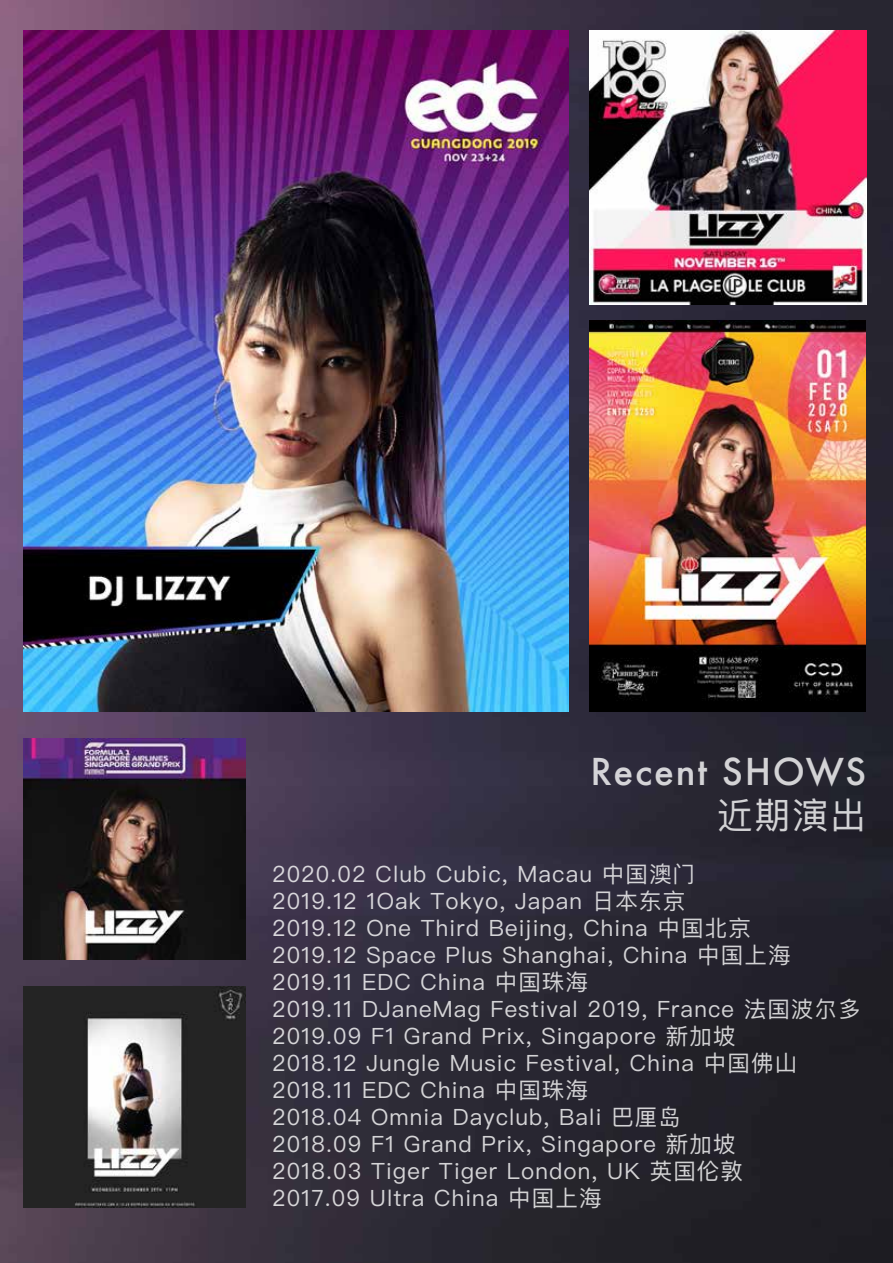
<style>
.page{position:relative;width:893px;height:1263px;background:#fff}
.page>*{position:absolute;margin:0;border:0;box-sizing:border-box;transform-origin:0 0}
.t1{font:500 36px "Futura";letter-spacing:.05em;color:rgb(255 255 255/.8)}
.t2{font:36px "Ping Fang SC";color:rgb(255 255 255/.8)}
.t3{font:22.5px/27px "Ping Fang SC";letter-spacing:.05em;color:rgb(255 255 255/.8)}
</style>
<div class="page">
<img style="left:0;top:0;width:893px;height:1263px">
<img style="left:24px;top:31px;width:544px;height:680px">
<img style="left:589px;top:31px;width:277px;height:274px">
<img style="left:590px;top:321px;width:276px;height:391px">
<img style="left:24px;top:738px;width:221px;height:222px">
<img style="left:24px;top:986px;width:221px;height:222px">
<h1 class="t1" style="left:591px;top:747px;width:277px">Recent SHOWS</h1>
<h1 class="t2" style="left:717px;top:793px;width:151px">近期演出</h1>
<p class="t3" style="left:272px;top:860px;width:590px">2020.02 Club Cubic, Macau 中国澳门<br>2019.12 1Oak Tokyo, Japan 日本东京<br>2019.12 One Third Beijing, China 中国北京<br>2019.12 Space Plus Shanghai, China 中国上海2019.11 EDC China 中国珠海<br>2019.11 DJaneMag Festival 2019, France 法国波尔多2019.09 F1 Grand Prix, Singapore 新加坡<br>2018.12 Jungle Music Festival, China 中国佛山2018.11 EDC China 中国珠海<br>2018.04 Omnia Dayclub, Bali 巴厘岛<br>2018.09 F1 Grand Prix, Singapore 新加坡<br>2018.03 Tiger Tiger London, UK 英国伦敦<br>2017.09 Ultra China 中国上海</p>
</div>
